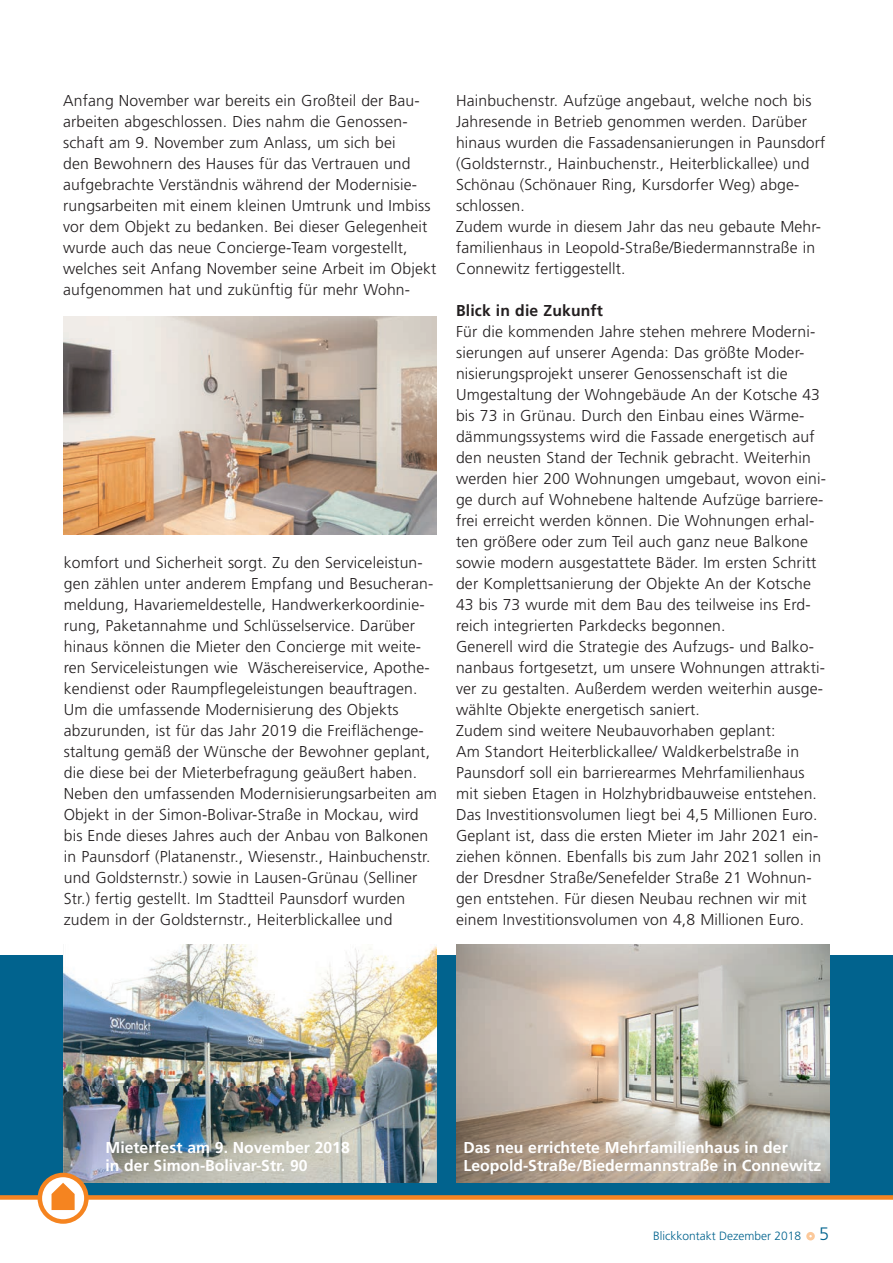
<style>
.page{position:relative;width:893px;height:1263px;background:#fff}
.page>*{position:absolute;margin:0;border:0;box-sizing:border-box;transform-origin:0 0}
.t1{font:300 15.75px/21px "Frutiger";letter-spacing:.01em;color:#231f20}
.t2{font:700 15.75px/18px "Frutiger";color:#fff}
.t3{font:700 15.75px "Frutiger";letter-spacing:.01em;color:#231f20}
.t4{font:300 12px "Frutiger";color:#01638e}
.s1{font-size:18px}
</style>
<div class="page">
<div style="left:0;top:955px;width:893px;height:301px;background:#01638e"></div>
<img style="left:64px;top:944px;width:373px;height:238px">
<svg style="left:0;top:1195px;width:893px;height:61px;background:#fdf5ee"></svg>
<div style="left:806px;top:1232px;width:9px;height:8px;border:3px solid #fcc99b;border-radius:50%"></div>
<svg style="left:38px;top:1170px;width:53px;height:86px;background:#e9d2bc"></svg>
<img style="left:63px;top:317px;width:373px;height:218px">
<img style="left:456px;top:944px;width:373px;height:238px">
<p class="t1" style="left:63px;top:90px;width:375px">Anfang November war bereits ein Großteil der Bau&shy;arbeiten abgeschlossen. Dies nahm die Genossen&shy;schaft am 9. November zum Anlass, um sich bei<br>den Bewohnern des Hauses für das Vertrauen und aufgebrachte Verständnis während der Modernisie&shy;rungsarbeiten mit einem kleinen Umtrunk und Imbiss vor dem Objekt zu bedanken. Bei dieser Gelegenheit wurde auch das neue Concierge-Team vorgestellt, welches seit Anfang November seine Arbeit im Objekt aufgenommen hat und zukünftig für mehr Wohn-</p>
<p class="t1" style="left:456px;top:90px;width:371px">Hainbuchenstr. Aufzüge angebaut, welche noch bis Jahresende in Betrieb genommen werden. Darüber hinaus wurden die Fassadensanierungen in Paunsdorf (Goldsternstr., Hainbuchenstr., Heiterblickallee) und Schönau (Schönauer Ring, Kursdorfer Weg) abge&shy;schlossen.<br>Zudem wurde in diesem Jahr das neu gebaute Mehr&shy;familienhaus in Leopold-Straße/Biedermannstraße in Connewitz fertiggestellt.</p>
<p class="t3" style="left:456px;top:301px;width:148px">Blick in die Zukunft</p>
<p class="t1" style="left:456px;top:321px;width:371px">Für die kommenden Jahre stehen mehrere Moderni&shy;sierungen auf unserer Agenda: Das größte Moder&shy;nisierungsprojekt unserer Genossenschaft ist die Umgestaltung der Wohngebäude An der Kotsche 43 bis 73 in Grünau. Durch den Einbau eines Wärme&shy;dämmungssystems wird die Fassade energetisch auf den neusten Stand der Technik gebracht. Weiterhin werden hier 200 Wohnungen umgebaut, wovon eini&shy;ge durch auf Wohnebene haltende Aufzüge barriere&shy;frei erreicht werden können. Die Wohnungen erhal&shy;ten größere oder zum Teil auch ganz neue Balkone sowie modern ausgestattete Bäder. Im ersten Schritt der Komplettsanierung der Objekte An der Kotsche 43 bis 73 wurde mit dem Bau des teilweise ins Erd&shy;reich integrierten Parkdecks begonnen.<br>Generell wird die Strategie des Aufzugs- und Balko&shy;nanbaus fortgesetzt, um unsere Wohnungen attrakti&shy;ver zu gestalten. Außerdem werden weiterhin ausge&shy;wählte Objekte energetisch saniert.<br>Zudem sind weitere Neubauvorhaben geplant:<br>Am Standort Heiterblickallee/ Waldkerbelstraße in Paunsdorf soll ein barrierearmes Mehrfamilienhaus mit sieben Etagen in Holzhybridbauweise entstehen.<br>Das Investitionsvolumen liegt bei 4,5 Millionen Euro.<br>Geplant ist, dass die ersten Mieter im Jahr 2021 ein&shy;ziehen können. Ebenfalls bis zum Jahr 2021 sollen in der Dresdner Straße/Senefelder Straße 21 Wohnun&shy;gen entstehen. Für diesen Neubau rechnen wir mit einem Investitionsvolumen von 4,8 Millionen Euro.</p>
<p class="t1" style="left:64px;top:552px;width:375px">komfort und Sicherheit sorgt. Zu den Serviceleistun&shy;gen zählen unter anderem Empfang und Besucheran&shy;meldung, Havariemeldestelle, Handwerkerkoordinie&shy;rung, Paketannahme und Schlüsselservice. Darüber hinaus können die Mieter den Concierge mit weite&shy;ren Serviceleistungen wie Wäschereiservice, Apothe&shy;kendienst oder Raumpflegeleistungen beauftragen.<br>Um die umfassende Modernisierung des Objekts abzurunden, ist für das Jahr 2019 die Freiflächenge&shy;staltung gemäß der Wünsche der Bewohner geplant, die diese bei der Mieterbefragung geäußert haben.<br>Neben den umfassenden Modernisierungsarbeiten am Objekt in der Simon-Bolivar-Straße in Mockau, wird bis Ende dieses Jahres auch der Anbau von Balkonen in Paunsdorf (Platanenstr., Wiesenstr., Hainbuchenstr. und Goldsternstr.) sowie in Lausen-Grünau (Selliner Str.) fertig gestellt. Im Stadtteil Paunsdorf wurden zudem in der Goldsternstr., Heiterblickallee und</p>
<p class="t2" style="left:105px;top:1138px;width:246px">Mieterfest am 9. November 2018 in der Simon-Bolivar-Str. 90</p>
<p class="t2" style="left:463px;top:1138px;width:359px">Das neu errichtete Mehrfamilienhaus in der<br>Leopold-Straße/Biedermannstraße in Connewitz</p>
<p class="t4" style="left:653px;top:1229px;width:177px">Blickkontakt Dezember 2018 <span class="s1">5</span></p>
</div>
